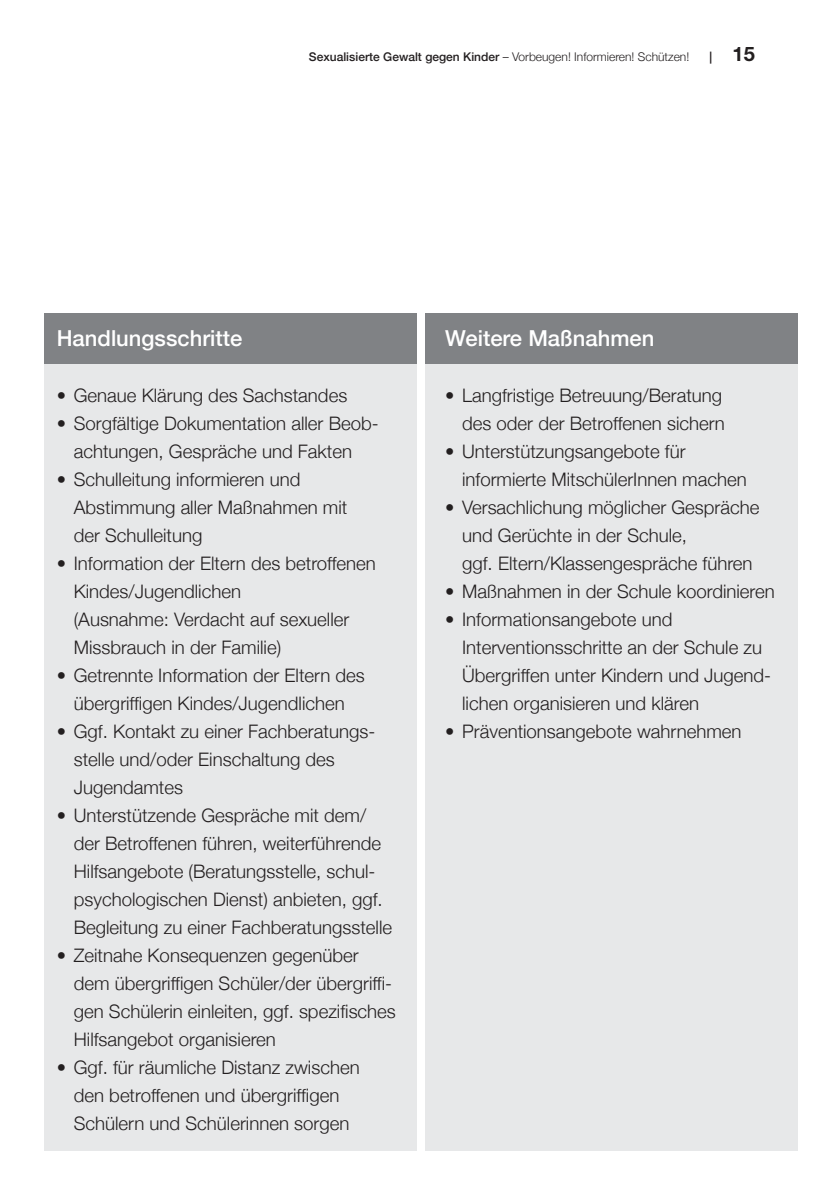
<style>
.page{position:relative;width:840px;height:1191px;background:#fff}
.page>*{position:absolute;margin:0;border:0;box-sizing:border-box;transform-origin:0 0}
.t1{font:500 22px "Helvetica Neue";color:#fff}
.t2{font:700 20px "Helvetica Neue";color:#231f20}
.t3{font:300 18.6px/28px "Helvetica Neue";color:#231f20}
.t4{font:300 12px "Helvetica Neue";color:#231f20}
.s1{font-weight:500}
.s2{font-weight:500;font-size:12px}
</style>
<div class="page">
<div style="left:44px;top:363px;width:372px;height:787px;background:#e7e8e9"></div>
<div style="left:425px;top:363px;width:372px;height:787px;background:#e7e8e9"></div>
<div style="left:44px;top:313px;width:372px;height:50px;background:#808285"></div>
<div style="left:425px;top:313px;width:372px;height:50px;background:#808285"></div>
<p class="t4" style="left:309px;top:49px;width:381px"><span class="s1">Sexualisierte Gewalt gegen Kinder</span> – Vorbeugen! Informieren! Schützen!</p>
<p class="t2" style="left:709px;top:47px;width:47px"><span class="s2">|</span> 15</p>
<p class="t1" style="left:57px;top:324px;width:187px">Handlungsschritte</p>
<p class="t3" style="left:57px;top:380px;width:292px">• Genaue Klärung des Sachstandes</p>
<p class="t3" style="left:57px;top:408px;width:323px;text-align:center">• Sorgfältige Dokumentation aller Beob&shy;achtungen, Gespräche und Fakten</p>
<p class="t3" style="left:74px;top:464px;width:275px;text-indent:-17px">• Schulleitung informieren und<br>Abstimmung aller Maßnahmen mit der Schulleitung</p>
<p class="t3" style="left:74px;top:548px;width:303px;text-indent:-17px">• Information der Eltern des betroffenen<br>Kindes/Jugendlichen<br>(Ausnahme: Verdacht auf sexueller<br>Missbrauch in der Familie)</p>
<p class="t3" style="left:57px;top:660px;width:309px;text-align:center">• Getrennte Information der Eltern des übergriffigen Kindes/Jugendlichen</p>
<p class="t3" style="left:74px;top:716px;width:303px;text-indent:-17px">• Ggf. Kontakt zu einer Fachberatungs&shy;stelle und/oder Einschaltung des<br>Jugendamtes</p>
<p class="t3" style="left:74px;top:800px;width:320px;text-indent:-17px">• Unterstützende Gespräche mit dem/ der Betroffenen führen, weiterführende Hilfsangebote (Beratungsstelle, schul&shy;psychologischen Dienst) anbieten, ggf.<br>Begleitung zu einer Fachberatungsstelle</p>
<p class="t3" style="left:74px;top:940px;width:323px;text-indent:-17px">• Zeitnahe Konsequenzen gegenüber dem übergriffigen Schüler/der übergriffi&shy;gen Schülerin einleiten, ggf. spezifisches Hilfsangebot organisieren</p>
<p class="t3" style="left:57px;top:1052px;width:304px;text-align:center">• Ggf. für räumliche Distanz zwischen den betroffenen und übergriffigen<br>Schülern und Schülerinnen sorgen</p>
<p class="t1" style="left:445px;top:324px;width:211px">Weitere Maßnahmen</p>
<p class="t3" style="left:445px;top:380px;width:281px;text-align:right">• Langfristige Betreuung/Beratung des oder der Betroffenen sichern</p>
<p class="t3" style="left:462px;top:436px;width:286px;text-indent:-17px">• Unterstützungsangebote für informierte MitschülerInnen machen</p>
<p class="t3" style="left:462px;top:492px;width:299px;text-indent:-17px">• Versachlichung möglicher Gespräche und Gerüchte in der Schule,<br>ggf. Eltern/Klassengespräche führen</p>
<p class="t3" style="left:445px;top:576px;width:331px">• Maßnahmen in der Schule koordinieren</p>
<p class="t3" style="left:462px;top:604px;width:310px;text-indent:-17px">• Informationsangebote und Interventionsschritte an der Schule zu Übergriffen unter Kindern und Jugend&shy;lichen organisieren und klären</p>
<p class="t3" style="left:445px;top:716px;width:298px">• Präventionsangebote wahrnehmen</p>
</div>
